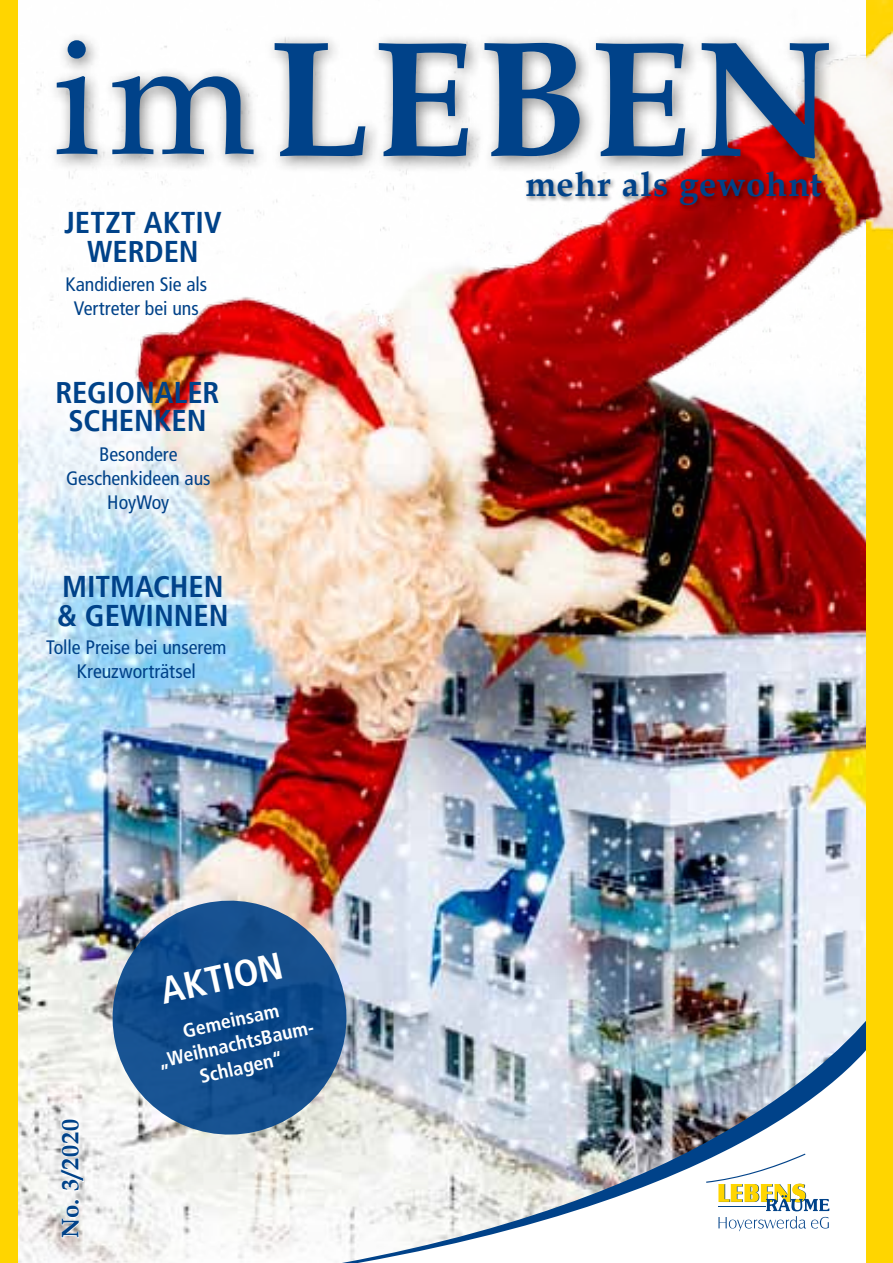
<style>
.page{position:relative;width:893px;height:1263px;background:#fff}
.page>*{position:absolute;margin:0;border:0;box-sizing:border-box;transform-origin:0 0}
.t1{font:700 165px "Book Antiqua";letter-spacing:.025em;color:#004289}
.t2{font:700 condensed 37.5px "Frutiger LT";color:#fff}
.t3{font:700 34.5px "Book Antiqua";letter-spacing:.025em;color:#004289}
.t4{font:700 condensed 30px/28.5px "Frutiger LT";color:#004289;text-align:center}
.t5{font:700 24px "Book Antiqua";letter-spacing:.04em;color:#004289}
.t6{font:condensed 19.5px/24px "Frutiger LT";letter-spacing:-.005em;color:#004289;text-align:center}
.t7{font:700 condensed 19.5px/24px "Frutiger LT";color:#fff;text-align:center}
.s1{font-weight:400}
</style>
<div class="page">
<img style="left:17px;top:0;width:850px;height:1263px">
<div style="left:0;top:0;width:17px;height:1263px;background:#ffd500"></div>
<div style="left:46px;top:30px;width:225px;height:141px;background:#000;opacity:.5"></div>
<svg style="left:61px;top:1199px;width:19px;height:39px"></svg>
<svg style="left:61px;top:1119px;width:23px;height:72px"></svg>
<img style="left:342px;top:986px;width:525px;height:277px">
<img style="left:358px;top:1016px;width:509px;height:247px">
<svg style="left:706px;top:1153px;width:123px;height:78px"></svg>
<hr style="left:718px;top:1206px;width:48px;height:1px;background:#004289">
<div style="left:867px;top:0;width:26px;height:1263px;background:#ffd500"></div>
<img style="left:728px;top:0;width:165px;height:250px">
<img style="left:101px;top:889px;width:257px;height:257px">
<div style="left:264px;top:32px;width:581px;height:144px;background:#000;opacity:.5"></div>
<div style="left:523px;top:169px;width:304px;height:42px;background:#000;opacity:.5"></div>
<h1 class="t1" style="left:53px;top:-13px;width:782px"><span class="s1">im</span>LEBEN</h1>
<h3 class="t4" style="left:64px;top:208px;width:159px">JETZT AKTIV<br>WERDEN</h3>
<p class="t6" style="left:65px;top:272px;width:143px">Kandidieren Sie als<br>Vertreter bei uns</p>
<h3 class="t4" style="left:55px;top:378px;width:166px">REGIONALER<br>SCHENKEN</h3>
<p class="t6" style="left:66px;top:442px;width:146px">Besondere<br>Geschenkideen aus<br>HoyWoy</p>
<h3 class="t4" style="left:57px;top:572px;width:173px;text-align:left">MITMACHEN &amp; GEWINNEN</h3>
<p class="t6" style="left:46px;top:636px;width:182px">Tolle Preise bei unserem<br>Kreuzworträtsel</p>
<h2 class="t2" style="left:156px;top:969px;width:126px;rotate:-12deg">AKTION</h2>
<p class="t5" style="left:54px;top:1238px;width:121px;rotate:-90deg">No. 3/2020</p>
<p class="t7" style="left:150px;top:1027px;width:164px;rotate:-13deg">Gemeinsam „WeihnachtsBaum-<br>Schlagen“</p>
<h3 class="t3" style="left:525px;top:161px;width:298px">mehr als gewohnt</h3>
</div>
